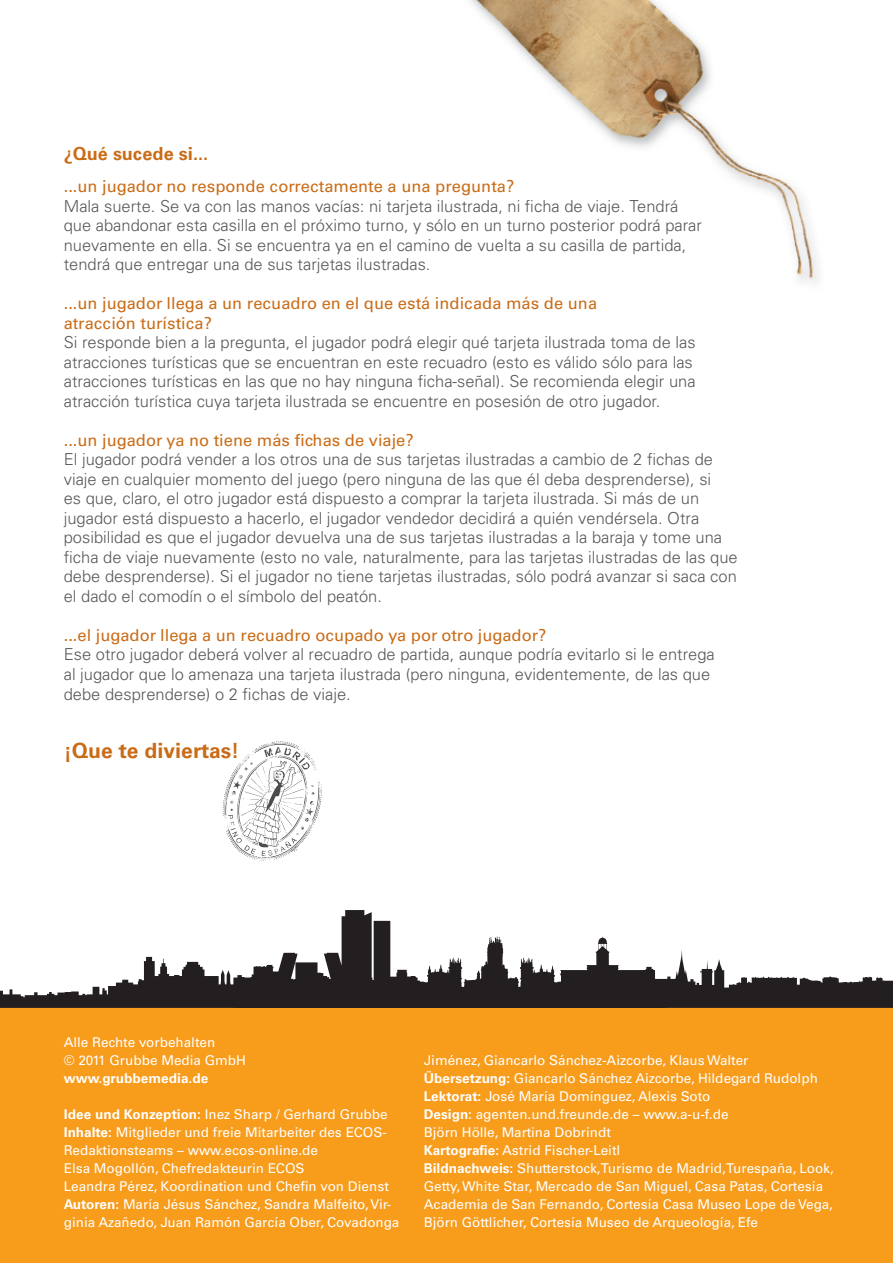
<style>
.page{position:relative;width:893px;height:1263px;background:#fff}
.page>*{position:absolute;margin:0;border:0;box-sizing:border-box;transform-origin:0 0}
.t1{font:700 21px "Univers S";color:#ca6c17}
.t2{font:700 18px "Univers S";color:#ca6c17}
.t3{font:300 16.5px/19.5px "Univers";color:#57585a}
.t4{font:13.5px/18px "Univers S";color:#fff}
.s1{font-family:"Univers S";font-weight:400;color:#ca6c17}
.s2{font-weight:700}
</style>
<div class="page">
<div style="left:0;top:1005px;width:893px;height:258px;background:#f89c1c"></div>
<svg style="left:0;top:950px;width:893px;height:58px"></svg>
<svg style="left:233px;top:910px;width:434px;height:98px"></svg>
<img style="left:469px;top:0;width:350px;height:283px">
<svg style="left:223px;top:741px;width:99px;height:120px"></svg>
<p class="t2" style="left:64px;top:147px;width:146px">¿Qué sucede si...</p>
<p class="t3" style="left:64px;top:178px;width:640px"><span class="s1">...un jugador no responde correctamente a una pregunta?<br></span>Mala suerte. Se va con las manos vacías: ni tarjeta ilustrada, ni ficha de viaje. Tendrá que abandonar esta casilla en el próximo turno, y sólo en un turno posterior podrá parar nuevamente en ella. Si se encuentra ya en el camino de vuelta a su casilla de partida, tendrá que entregar una de sus tarjetas ilustradas.</p>
<p class="t3" style="left:64px;top:295px;width:633px"><span class="s1">...un jugador llega a un recuadro en el que está indicada más de una<br>atracción turística?<br></span>Si responde bien a la pregunta, el jugador podrá elegir qué tarjeta ilustrada toma de las atracciones turísticas que se encuentran en este recuadro (esto es válido sólo para las atracciones turísticas en las que no hay ninguna ficha-señal). Se recomienda elegir una atracción turística cuya tarjeta ilustrada se encuentre en posesión de otro jugador.</p>
<p class="t3" style="left:64px;top:432px;width:675px"><span class="s1">...un jugador ya no tiene más fichas de viaje?<br></span>El jugador podrá vender a los otros una de sus tarjetas ilustradas a cambio de 2 fichas de viaje en cualquier momento del juego (pero ninguna de las que él deba desprenderse), si<br>es que, claro, el otro jugador está dispuesto a comprar la tarjeta ilustrada. Si más de un jugador está dispuesto a hacerlo, el jugador vendedor decidirá a quién vendérsela. Otra posibilidad es que el jugador devuelva una de sus tarjetas ilustradas a la baraja y tome una ficha de viaje nuevamente (esto no vale, naturalmente, para las tarjetas ilustradas de las que debe desprenderse). Si el jugador no tiene tarjetas ilustradas, sólo podrá avanzar si saca con el dado el comodín o el símbolo del peatón.</p>
<p class="t3" style="left:64px;top:627px;width:653px"><span class="s1">...el jugador llega a un recuadro ocupado ya por otro jugador?<br></span>Ese otro jugador deberá volver al recuadro de partida, aunque podría evitarlo si le entrega al jugador que lo amenaza una tarjeta ilustrada (pero ninguna, evidentemente, de las que debe desprenderse) o 2 fichas de viaje.</p>
<p class="t1" style="left:64px;top:743px;width:177px">¡Que te diviertas!</p>
<p class="t4" style="left:64px;top:1034px;width:184px">Alle Rechte vorbehalten<br>© 2011 Grubbe Media GmbH <span class="s2">www.grubbemedia.de</span></p>
<p class="t4" style="left:64px;top:1106px;width:337px"><span class="s2">Idee und Konzeption:</span> Inez Sharp / Gerhard Grubbe <span class="s2">Inhalte:</span> Mitglieder und freie Mitarbeiter des ECOS-Redaktionsteams – www.ecos-online.de<br>Elsa Mogollón, Chefredakteurin ECOS<br>Leandra Pérez, Koordination und Chefin von Dienst <span class="s2">Autoren:</span> María Jésus Sánchez, Sandra Malfeito, Vir&shy;ginia Azañedo, Juan Ramón García Ober, Covadonga</p>
<p class="t4" style="left:424px;top:1052px;width:411px">Jiménez, Giancarlo Sánchez-Aizcorbe, Klaus Walter <span class="s2">Übersetzung:</span> Giancarlo Sánchez Aizcorbe, Hildegard Rudolph <span class="s2">Lektorat:</span> José María Domínguez, Alexis Soto<br><span class="s2">Design:</span> agenten.und.freunde.de – www.a-u-f.de<br>Björn Hölle, Martina Dobrindt<br><span class="s2">Kartografie:</span> Astrid Fischer-Leitl<br><span class="s2">Bildnachweis:</span> Shutterstock, Turismo de Madrid, Turespaña, Look, Getty, White Star, Mercado de San Miguel, Casa Patas, Cortesía Academia de San Fernando, Cortesía Casa Museo Lope de Vega, Björn Göttlicher, Cortesía Museo de Arqueología, Efe</p>
</div>
